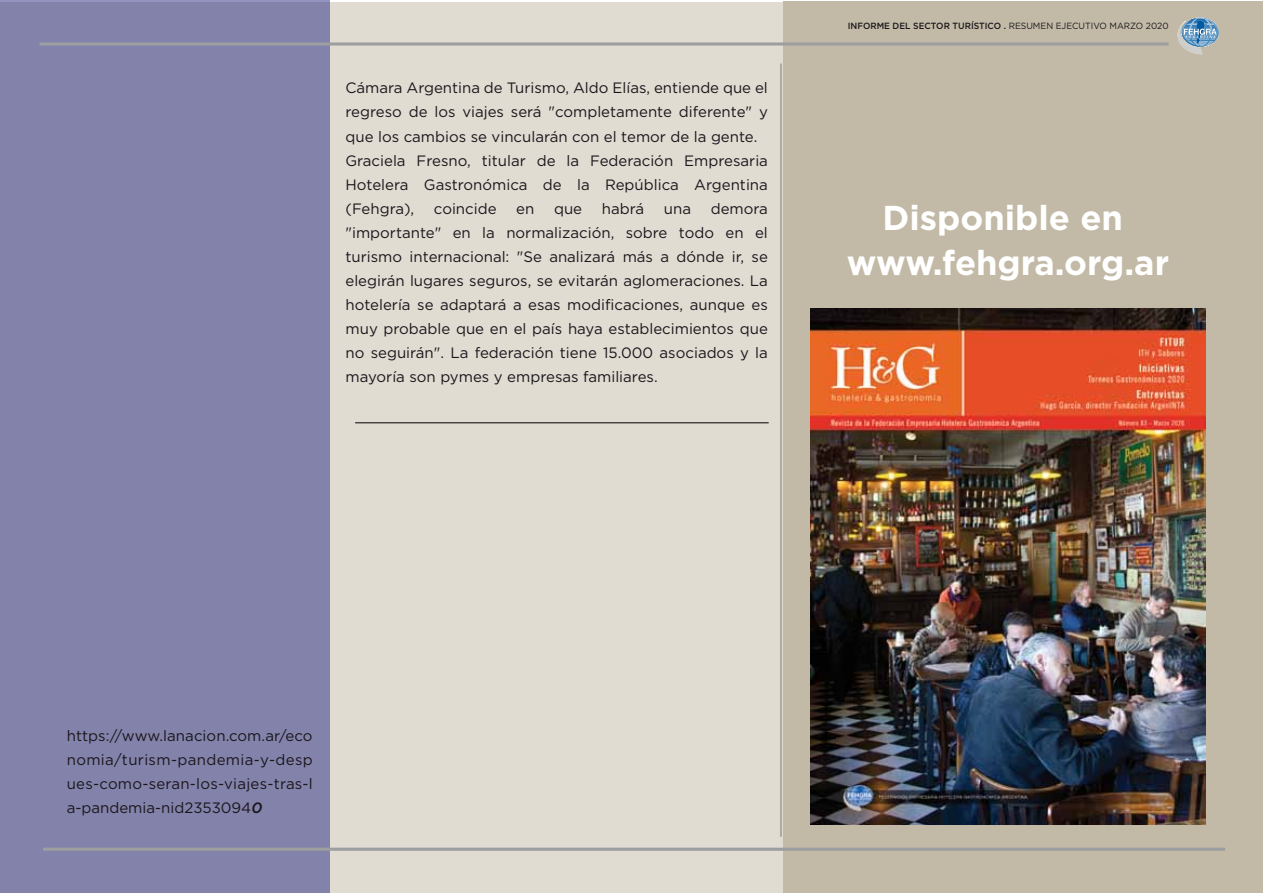
<style>
.page{position:relative;width:1263px;height:893px;background:#fff}
.page>*{position:absolute;margin:0;border:0;box-sizing:border-box;transform-origin:0 0}
.t1{font:700 34.5px/45px "Gotham";color:#fff;text-align:center}
.t2{font:15px/24px "Gotham";color:#1a171c;text-align:justify}
.t3{font:500 9px "Gotham";color:#1a171c;scale:.96 1}
.s1{font-weight:400}
.s2{font-weight:500;font-style:italic}
</style>
<div class="page">
<div style="left:783px;top:2px;width:480px;height:891px;background:#c2baa6"></div>
<div style="left:0;top:2px;width:783px;height:891px;background:#e0dcd2"></div>
<div style="left:0;top:0;width:330px;height:893px;background:#8382aa"></div>
<svg style="left:1177px;top:17px;width:42px;height:37px"></svg>
<hr style="left:39px;top:42px;width:1129px;height:3px;background:#9c9e9f">
<hr style="left:43px;top:848px;width:1182px;height:3px;background:#9c9e9f">
<hr style="left:355px;top:422px;width:414px;height:1px;background:#000">
<img style="left:810px;top:308px;width:395px;height:516px">
<p class="t3" style="left:848px;top:20px;width:336px">INFORME DEL SECTOR TURÍSTICO . <span class="s1">RESUMEN EJECUTIVO MARZO 2020</span></p>
<p class="t2" style="left:345px;top:76px;width:424px;text-align:left">Cámara Argentina de Turismo, Aldo Elías, entiende que el regreso de los viajes será "completamente diferente" y que los cambios se vincularán con el temor de la gente.<br>Graciela Fresno, titular de la Federación Empresaria Hotelera Gastronómica de la República Argentina (Fehgra),</p>
<p class="t2" style="left:434px;top:196px;width:64px">coincide</p>
<p class="t2" style="left:516px;top:196px;width:20px">en</p>
<p class="t2" style="left:554px;top:196px;width:30px">que</p>
<p class="t2" style="left:602px;top:196px;width:44px">habrá</p>
<p class="t2" style="left:664px;top:196px;width:29px">una</p>
<p class="t2" style="left:345px;top:196px;width:424px;text-indent:365px">demora "importante" en la normalización, sobre todo en el turismo internacional: "Se analizará más a dónde ir, se elegirán lugares seguros, se evitarán aglomeraciones. La hotelería se adaptará a esas modificaciones, aunque es muy probable que en el país haya establecimientos que no seguirán". La federación tiene 15.000 asociados y la mayoría son pymes y empresas familiares.</p>
<h1 class="t1" style="left:847px;top:195px;width:324px">Disponible en www.fehgra.org.ar</h1>
<p class="t2" style="left:67px;top:723px;width:248px">https://www.lanacion.com.ar/eco nomia/turism-pandemia-y-desp ues-como-seran-los-viajes-tras-l a-pandemia-nid2353094<span class="s2">0</span></p>
</div>
